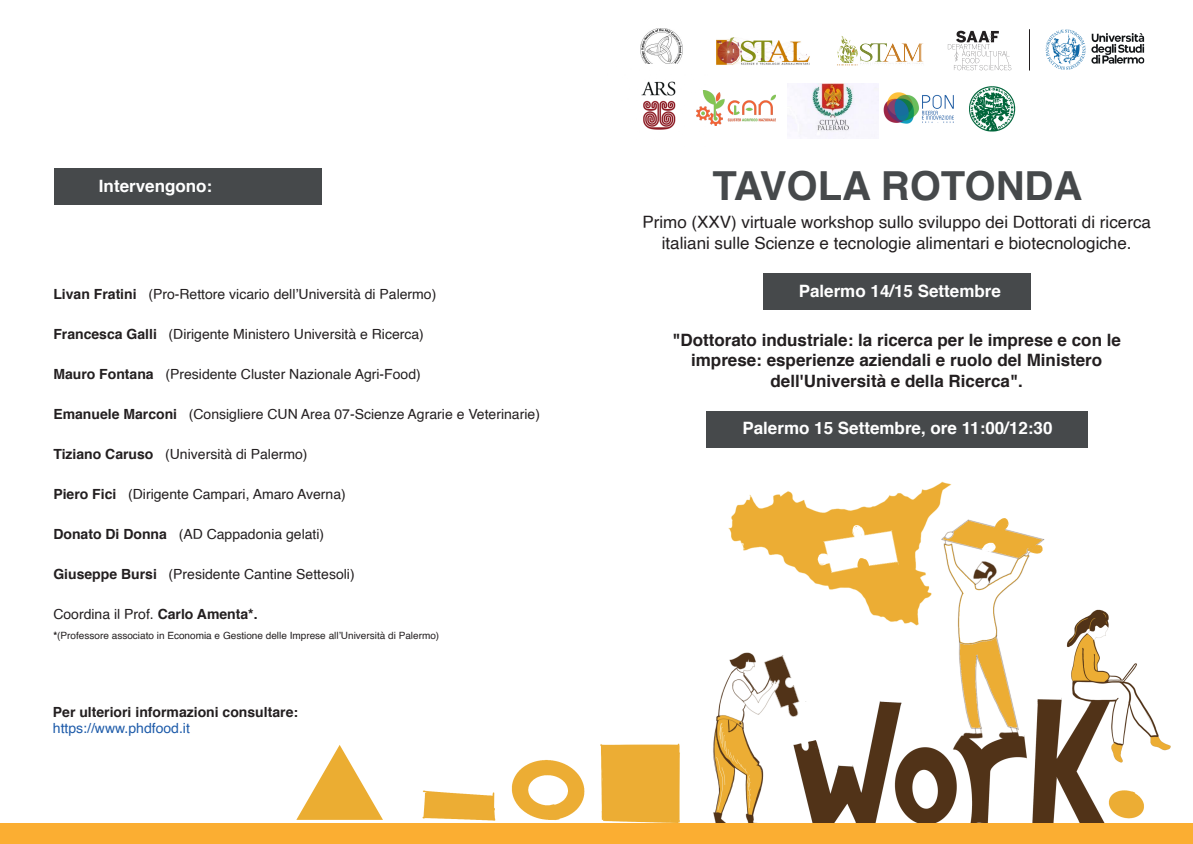
<style>
.page{position:relative;width:1193px;height:844px;background:#fff}
.page>*{position:absolute;margin:0;border:0;box-sizing:border-box;transform-origin:0 0}
.t1{font:700 40px "Helvetica";color:#46494b}
.t2{font:700 17px/20.4px "Helvetica";color:#231f20;text-align:center}
.t3{font:17px/20.4px "Helvetica";color:#231f20;text-align:center}
.t4{font:700 17px "Helvetica";color:#fff}
.t5{font:14px "Helvetica";color:#231f20}
.t6{font:700 14px "Helvetica";color:#231f20}
.t7{font:14px "Helvetica";color:#1c5aa9}
.t8{font:10px "Helvetica";color:#231f20}
.s1{font-weight:700}
</style>
<div class="page">
<img style="left:422px;top:276px;width:749px;height:547px">
<div style="left:763px;top:273px;width:267px;height:37px;background:#46494b"></div>
<div style="left:705px;top:411px;width:382px;height:36px;background:#46494b"></div>
<img style="left:1045px;top:29px;width:100px;height:41px">
<div style="left:0;top:823px;width:1192px;height:21px;background:#fbae32"></div>
<img style="left:640px;top:29px;width:42px;height:35px">
<hr style="left:1029px;top:29px;width:1px;height:42px;background:#231f20">
<img style="left:947px;top:30px;width:65px;height:41px">
<img style="left:716px;top:37px;width:94px;height:28px">
<img style="left:837px;top:36px;width:87px;height:55px">
<img style="left:641px;top:81px;width:67px;height:49px">
<img style="left:697px;top:91px;width:78px;height:34px">
<img style="left:787px;top:83px;width:91px;height:54px">
<img style="left:969px;top:86px;width:47px;height:46px">
<svg style="left:297px;top:745px;width:86px;height:74px"></svg>
<div style="left:54px;top:168px;width:267px;height:37px;background:#46494b"></div>
<img style="left:883px;top:90px;width:71px;height:34px">
<p class="t4" style="left:99px;top:172px;width:115px">Intervengono:</p>
<h1 class="t1" style="left:712px;top:153px;width:371px">TAVOLA ROTONDA</h1>
<p class="t5" style="left:53px;top:283px;width:384px"><span class="s1">Livan Fratini</span> (Pro-Rettore vicario dell’Università di Palermo)</p>
<p class="t5" style="left:53px;top:323px;width:372px"><span class="s1">Francesca Galli</span> (Dirigente Ministero Università e Ricerca)</p>
<p class="t5" style="left:53px;top:363px;width:369px"><span class="s1">Mauro Fontana</span> (Presidente Cluster Nazionale Agri-Food)</p>
<p class="t5" style="left:53px;top:403px;width:488px"><span class="s1">Emanuele Marconi</span> (Consigliere CUN Area 07-Scienze Agrarie e Veterinarie)</p>
<p class="t5" style="left:53px;top:443px;width:256px"><span class="s1">Tiziano Caruso</span> (Università di Palermo)</p>
<p class="t5" style="left:53px;top:483px;width:294px"><span class="s1">Piero Fici</span> (Dirigente Campari, Amaro Averna)</p>
<p class="t5" style="left:53px;top:523px;width:272px"><span class="s1">Donato Di Donna</span> (AD Cappadonia gelati)</p>
<p class="t5" style="left:53px;top:563px;width:303px"><span class="s1">Giuseppe Bursi</span> (Presidente Cantine Settesoli)</p>
<p class="t5" style="left:53px;top:603px;width:206px">Coordina il Prof. <span class="s1">Carlo Amenta*.</span></p>
<p class="t8" style="left:53px;top:628px;width:387px"><span class="s1">*</span>(Professore associato in Economia e Gestione delle Imprese all’Università di Palermo)</p>
<p class="t6" style="left:53px;top:700px;width:247px">Per ulteriori informazioni consultare:</p>
<p class="t7" style="left:53px;top:717px;width:138px">https://www.phdfood.it</p>
<p class="t3" style="left:642px;top:212px;width:510px">Primo (XXV) virtuale workshop sullo sviluppo dei Dottorati di ricerca italiani sulle Scienze e tecnologie alimentari e biotecnologiche.</p>
<p class="t4" style="left:798px;top:277px;width:204px">Palermo 14/15 Settembre</p>
<p class="t2" style="left:672px;top:330px;width:450px">"Dottorato industriale: la ricerca per le imprese e con le imprese: esperienze aziendali e ruolo del Ministero dell'Università e della Ricerca".</p>
<p class="t4" style="left:742px;top:414px;width:311px">Palermo 15 Settembre, ore 11:00/12:30</p>
</div>
